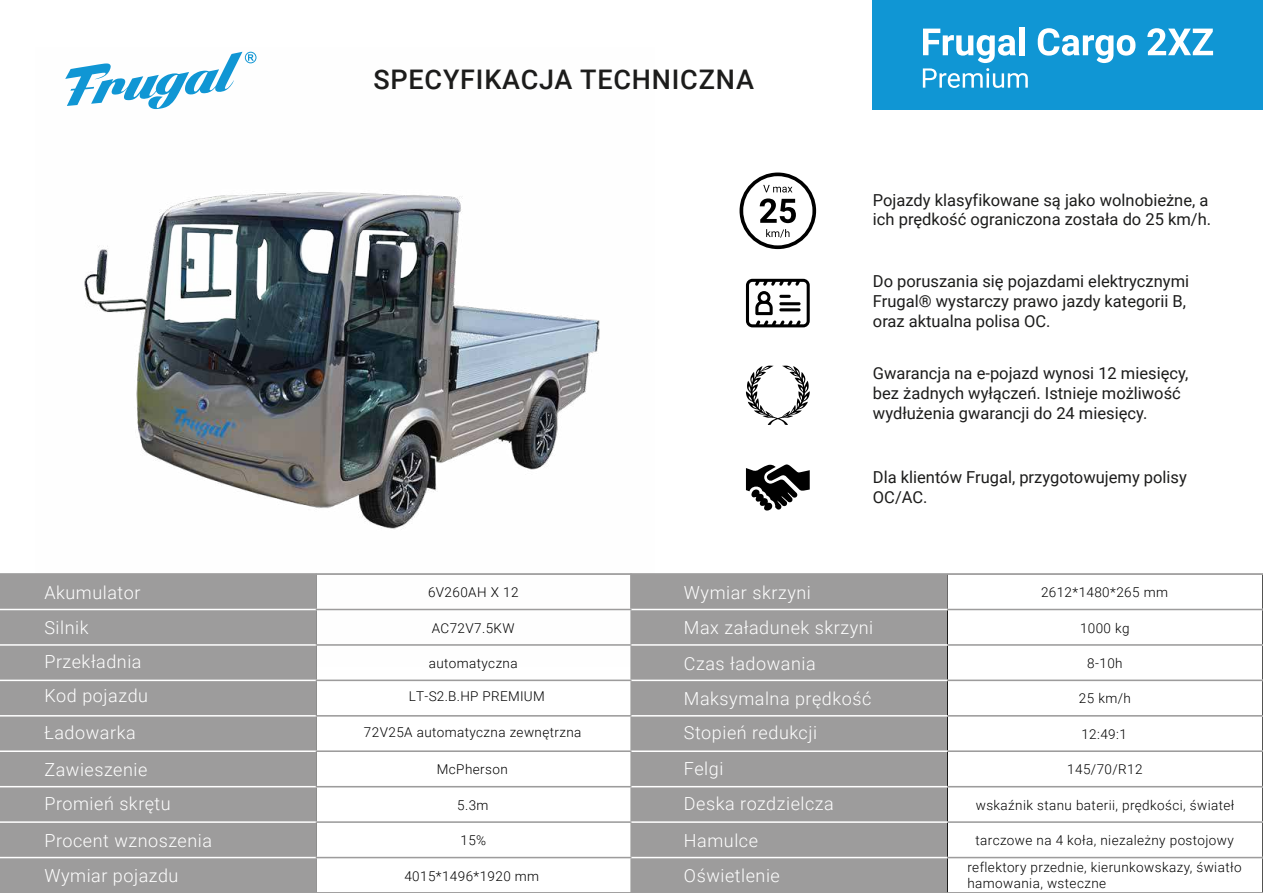
<style>
.page{position:relative;width:1263px;height:893px;background:#fff}
.page>*{position:absolute;margin:0;border:0;box-sizing:border-box;transform-origin:0 0}
.t1{font:500 27px "Roboto";letter-spacing:.03em;color:#1c1c1b}
.t2{font:300 18px/35.4px "Roboto";letter-spacing:.03em;color:#fff}
.t3{font:16.5px/19.8px "Roboto";color:#1c1c1b}
.t4{font:300 13.5px/26.4px "Roboto";letter-spacing:.03em;color:#000;text-align:center}
</style>
<div class="page">
<div style="left:873px;top:0;width:390px;height:109px;background:#1096d4"></div>
<div style="left:1019px;top:27px;width:5px;height:28px;background:#fff"></div>
<svg style="left:1038px;top:28px;width:97px;height:35px"></svg>
<svg style="left:1147px;top:28px;width:66px;height:27px"></svg>
<svg style="left:923px;top:29px;width:105px;height:59px"></svg>
<img style="left:84px;top:51px;width:547px;height:615px">
<svg style="left:739px;top:173px;width:77px;height:76px"></svg>
<svg style="left:746px;top:279px;width:64px;height:48px"></svg>
<svg style="left:746px;top:464px;width:64px;height:47px"></svg>
<svg style="left:746px;top:366px;width:64px;height:59px"></svg>
<hr style="left:946px;top:574px;width:2px;height:319px;background:#1c1c1b">
<hr style="left:1262px;top:574px;width:1px;height:319px;background:#1c1c1b">
<div style="left:0;top:574px;width:316px;height:35px;background:#9d9c9c"></div>
<div style="left:0;top:573px;width:316px;height:37px;border:2px solid #9d9c9c"></div>
<div style="left:0;top:609px;width:316px;height:36px;background:#9d9c9c"></div>
<div style="left:0;top:645px;width:316px;height:35px;background:#9d9c9c"></div>
<div style="left:0;top:680px;width:316px;height:36px;background:#9d9c9c"></div>
<div style="left:0;top:716px;width:316px;height:35px;background:#9d9c9c"></div>
<div style="left:0;top:751px;width:316px;height:36px;background:#9d9c9c"></div>
<div style="left:0;top:787px;width:316px;height:35px;background:#9d9c9c"></div>
<div style="left:631px;top:787px;width:316px;height:35px;background:#9d9c9c"></div>
<div style="left:0;top:822px;width:316px;height:35px;background:#9d9c9c"></div>
<div style="left:0;top:857px;width:316px;height:36px;background:#9d9c9c"></div>
<div style="left:0;top:857px;width:316px;height:36px;border:2px solid #9d9c9c"></div>
<div style="left:631px;top:574px;width:316px;height:35px;background:#9d9c9c"></div>
<div style="left:630px;top:573px;width:317px;height:37px;border:2px solid #9d9c9c"></div>
<div style="left:631px;top:609px;width:316px;height:36px;background:#9d9c9c"></div>
<div style="left:631px;top:645px;width:316px;height:35px;background:#9d9c9c"></div>
<div style="left:631px;top:680px;width:316px;height:36px;background:#9d9c9c"></div>
<div style="left:631px;top:716px;width:316px;height:35px;background:#9d9c9c"></div>
<div style="left:631px;top:751px;width:316px;height:36px;background:#9d9c9c"></div>
<div style="left:631px;top:822px;width:316px;height:35px;background:#9d9c9c"></div>
<div style="left:631px;top:857px;width:316px;height:36px;background:#9d9c9c"></div>
<hr style="left:0;top:609px;width:1263px;height:1px;background:#fff">
<hr style="left:0;top:644px;width:1263px;height:2px;background:#fff">
<hr style="left:0;top:680px;width:1263px;height:1px;background:#fff">
<hr style="left:0;top:715px;width:1263px;height:1px;background:#fff">
<hr style="left:0;top:750px;width:1263px;height:2px;background:#fff">
<hr style="left:0;top:786px;width:1263px;height:1px;background:#fff">
<hr style="left:0;top:821px;width:1263px;height:2px;background:#fff">
<hr style="left:0;top:857px;width:1263px;height:1px;background:#fff">
<hr style="left:316px;top:573px;width:315px;height:2px;background:#9d9c9c">
<hr style="left:316px;top:609px;width:315px;height:1px;background:#9d9c9c">
<hr style="left:316px;top:644px;width:315px;height:2px;background:#9d9c9c">
<hr style="left:316px;top:680px;width:315px;height:1px;background:#9d9c9c">
<hr style="left:316px;top:715px;width:315px;height:1px;background:#9d9c9c">
<hr style="left:316px;top:750px;width:315px;height:2px;background:#9d9c9c">
<hr style="left:316px;top:786px;width:315px;height:1px;background:#9d9c9c">
<hr style="left:316px;top:821px;width:315px;height:2px;background:#9d9c9c">
<hr style="left:316px;top:857px;width:315px;height:1px;background:#9d9c9c">
<hr style="left:316px;top:892px;width:315px;height:1px;background:#9d9c9c">
<hr style="left:947px;top:573px;width:316px;height:2px;background:#9d9c9c">
<hr style="left:947px;top:609px;width:316px;height:1px;background:#9d9c9c">
<hr style="left:947px;top:644px;width:316px;height:2px;background:#9d9c9c">
<hr style="left:947px;top:680px;width:316px;height:1px;background:#9d9c9c">
<hr style="left:947px;top:715px;width:316px;height:1px;background:#9d9c9c">
<hr style="left:947px;top:750px;width:316px;height:2px;background:#9d9c9c">
<hr style="left:947px;top:786px;width:316px;height:1px;background:#9d9c9c">
<hr style="left:947px;top:821px;width:316px;height:2px;background:#9d9c9c">
<hr style="left:947px;top:857px;width:316px;height:1px;background:#9d9c9c">
<hr style="left:947px;top:892px;width:316px;height:1px;background:#9d9c9c">
<svg style="left:65px;top:52px;width:191px;height:57px"></svg>
<h1 class="t1" style="left:373px;top:64px;width:382px">SPECYFIKACJA TECHNICZNA</h1>
<p class="t3" style="left:873px;top:189px;width:340px">Pojazdy klasyfikowane są jako wolnobieżne, a ich prędkość ograniczona została do 25 km/h.</p>
<p class="t3" style="left:873px;top:271px;width:318px">Do poruszania się pojazdami elektrycznymi<br>Frugal® wystarczy prawo jazdy kategorii B, oraz aktualna polisa OC.</p>
<p class="t3" style="left:873px;top:363px;width:317px">Gwarancja na e-pojazd wynosi 12 miesięcy, bez żadnych wyłączeń. Istnieje możliwość wydłużenia gwarancji do 24 miesięcy.</p>
<p class="t3" style="left:873px;top:466px;width:315px">Dla klientów Frugal, przygotowujemy polisy<br>OC/AC.</p>
<p class="t2" style="left:684px;top:574px;width:191px">Wymiar skrzyni<br>Max załadunek skrzyni<br>Czas ładowania<br>Maksymalna prędkość<br>Stopień redukcji<br>Felgi<br>Deska rozdzielcza<br>Hamulce<br>Oświetlenie</p>
<p class="t2" style="left:44px;top:576px;width:98px">Akumulator</p>
<p class="t4" style="left:428px;top:580px;width:92px">6V260AH X 12</p>
<p class="t4" style="left:1041px;top:580px;width:128px">2612*1480*265 mm</p>
<p class="t4" style="left:1080px;top:616px;width:51px">1000 kg</p>
<p class="t4" style="left:1087px;top:651px;width:37px">8-10h</p>
<p class="t4" style="left:1079px;top:687px;width:54px">25 km/h</p>
<p class="t4" style="left:1081px;top:722px;width:47px">12:49:1</p>
<p class="t4" style="left:1067px;top:757px;width:77px">145/70/R12</p>
<p class="t4" style="left:976px;top:791px;width:260px">wskaźnik stanu baterii, prędkości, świateł</p>
<p class="t4" style="left:967px;top:827px;width:276px">tarczowe na 4 koła, niezależny postojowy reflektory przednie, kierunkowskazy, światło</p>
<p class="t4" style="left:967px;top:869px;width:140px">hamowania, wsteczne</p>
<p class="t2" style="left:44px;top:610px;width:105px;line-height:33.9px">Silnik<br>Przekładnia<br>Kod pojazdu</p>
<p class="t2" style="left:44px;top:714px;width:104px;line-height:36.9px">Ładowarka<br>Zawieszenie</p>
<p class="t2" style="left:44px;top:785px;width:169px;line-height:36.2px">Promień skrętu<br>Procent wznoszenia<br>Wymiar pojazdu</p>
<p class="t4" style="left:432px;top:616px;width:84px">AC72V7.5KW</p>
<p class="t4" style="left:429px;top:649px;width:90px">automatyczna</p>
<p class="t4" style="left:409px;top:683px;width:138px">LT-S2.B.HP PREMIUM</p>
<p class="t4" style="left:364px;top:719px;width:219px">72V25A automatyczna zewnętrzna</p>
<p class="t4" style="left:437px;top:756px;width:72px">McPherson</p>
<p class="t4" style="left:457px;top:793px;width:33px">5.3m</p>
<p class="t4" style="left:460px;top:828px;width:27px">15%</p>
<p class="t4" style="left:404px;top:864px;width:136px">4015*1496*1920 mm</p>
</div>
